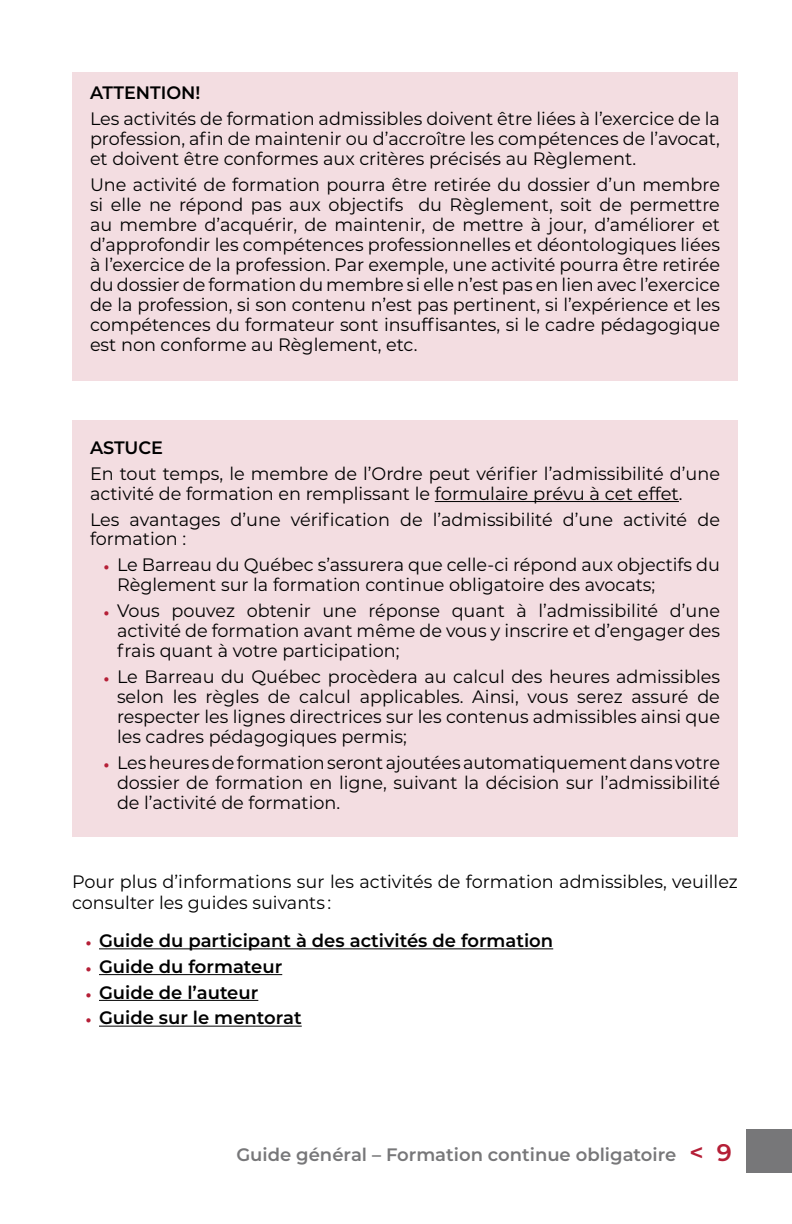
<style>
.page{position:relative;width:792px;height:1224px;background:#fff}
.page>*{position:absolute;margin:0;border:0;box-sizing:border-box;transform-origin:0 0}
.t1{font:18px/20px "Montserrat";color:#000;text-align:justify}
.t2{font:600 18px "Montserrat";color:#000}
.t3{font:600 18px "Montserrat";color:#777779}
.s1{font-size:28px;color:#b51f37}
.s2{font-weight:400;font-size:28px;color:#b51f37}
.s3{font-size:24px;color:#b51f37}
</style>
<div class="page">
<div style="left:747px;top:1130px;width:45px;height:43px;background:#777779"></div>
<div style="left:72px;top:420px;width:666px;height:417px;background:#f3dde1"></div>
<div style="left:72px;top:72px;width:666px;height:308px;background:#f3dde1"></div>
<hr style="left:435px;top:501px;width:244px;height:1px;background:#000">
<hr style="left:99px;top:948px;width:454px;height:1px;background:#000">
<hr style="left:99px;top:974px;width:183px;height:1px;background:#000">
<hr style="left:99px;top:1000px;width:159px;height:1px;background:#000">
<hr style="left:99px;top:1026px;width:203px;height:1px;background:#000">
<p class="t2" style="left:90px;top:80px;width:112px">ATTENTION!</p>
<p class="t1" style="left:90px;top:108px;width:632px">Les activités de formation admissibles doivent être liées à l’exercice de la profession, afin de maintenir ou d’accroître les compétences de l’avocat, et doivent être conformes aux critères précisés au Règlement.</p>
<p class="t1" style="left:90px;top:174px;width:632px">Une activité de formation pourra être retirée du dossier d’un membre si elle ne répond pas aux objectifs du Règlement, soit de permettre au membre d’acquérir, de maintenir, de mettre à jour, d’améliorer et d’approfondir les compétences professionnelles et déontologiques liées à l’exercice de la profession. Par exemple, une activité pourra être retirée du dossier de formation du membre si elle n’est pas en lien avec l’exercice de la profession, si son contenu n’est pas pertinent, si l’expérience et les compétences du formateur sont insuffisantes, si le cadre pédagogique est non conforme au Règlement, etc.</p>
<p class="t2" style="left:90px;top:435px;width:75px">ASTUCE</p>
<p class="t1" style="left:90px;top:463px;width:632px">En tout temps, le membre de l’Ordre peut vérifier l’admissibilité d’une activité de formation en remplissant le formulaire prévu à cet effet.</p>
<p class="t1" style="left:90px;top:508px;width:632px">Les avantages d’une vérification de l’admissibilité d’une activité de formation :</p>
<p class="t1" style="left:117px;top:554px;width:605px;text-indent:-14px"><span class="s1">•</span> Le Barreau du Québec s’assurera que celle-ci répond aux objectifs du<br>Règlement sur la formation continue obligatoire des avocats;</p>
<p class="t1" style="left:117px;top:600px;width:605px;text-indent:-14px"><span class="s1">•</span> Vous pouvez obtenir une réponse quant à l’admissibilité d’une activité de formation avant même de vous y inscrire et d’engager des frais quant à votre participation;</p>
<p class="t1" style="left:117px;top:666px;width:605px;text-indent:-14px"><span class="s1">•</span> Le Barreau du Québec procèdera au calcul des heures admissibles selon les règles de calcul applicables. Ainsi, vous serez assuré de respecter les lignes directrices sur les contenus admissibles ainsi que les cadres pédagogiques permis;</p>
<p class="t1" style="left:117px;top:752px;width:605px;text-indent:-14px"><span class="s1">•</span> Les heures de formation seront ajoutées automatiquement dans votre dossier de formation en ligne, suivant la décision sur l’admissibilité de l’activité de formation.</p>
<p class="t1" style="left:72px;top:871px;width:667px;line-height:21px">Pour plus d’informations sur les activités de formation admissibles, veuillez consulter les guides suivants :</p>
<p class="t2" style="left:85px;top:928px;width:470px"><span class="s2">•</span> Guide du participant à des activités de formation</p>
<p class="t2" style="left:85px;top:954px;width:199px"><span class="s2">•</span> Guide du formateur</p>
<p class="t2" style="left:85px;top:979px;width:175px"><span class="s2">•</span> Guide de l’auteur</p>
<p class="t2" style="left:85px;top:1005px;width:219px"><span class="s2">•</span> Guide sur le mentorat</p>
<p class="t3" style="left:236px;top:1142px;width:497px">Guide général – Formation continue obligatoire <span class="s3">&lt; 9</span></p>
</div>
